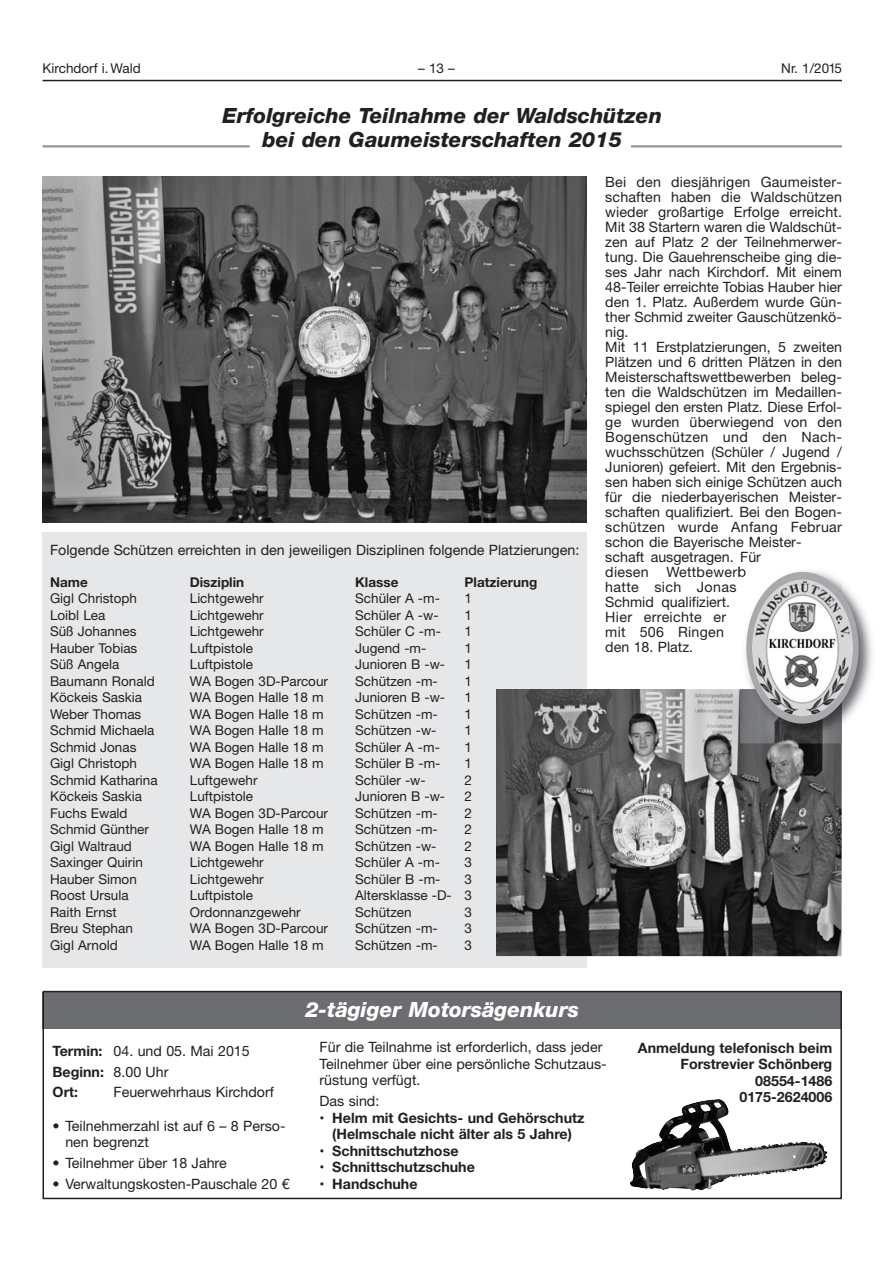
<style>
.page{position:relative;width:893px;height:1263px;background:#fff}
.page>*{position:absolute;margin:0;border:0;box-sizing:border-box;transform-origin:0 0}
.t1{font:italic 800 21px/24px "Helvetica Neue";color:#231f20;text-align:center}
.t2{font:italic 800 21px "Helvetica Neue";color:#fff}
.t3{font:14.25px/15px "Helvetica Neue";color:#231f20}
.t4{font:700 14.25px/16.5px "Helvetica Neue";color:#231f20;text-align:center}
.t5{font:13.5px "Helvetica Neue";color:#231f20}
.t6{font:700 13.5px "Helvetica Neue";color:#231f20}
.s1{font-weight:700}
</style>
<div class="page">
<div style="left:43px;top:992px;width:799px;height:36px;background:#6c6d70"></div>
<div style="left:43px;top:532px;width:544px;height:436px;background:#e6e7e9"></div>
<hr style="left:43px;top:80px;width:799px;height:1px;background:#231f20">
<hr style="left:43px;top:145px;width:207px;height:2px;background:#939598">
<hr style="left:631px;top:145px;width:211px;height:2px;background:#939598">
<img style="left:496px;top:689px;width:346px;height:267px">
<img style="left:43px;top:176px;width:544px;height:346px">
<img style="left:740px;top:570px;width:132px;height:173px">
<svg style="left:740px;top:569px;width:5px;height:8px"></svg>
<div style="left:746px;top:572px;width:113px;height:152px;background:#a8a9ad;border-radius:50%"></div>
<img style="left:752px;top:579px;width:101px;height:137px;border-radius:50%">
<div style="left:43px;top:991px;width:799px;height:208px;border:2px solid #231f20"></div>
<img style="left:681px;top:1099px;width:147px;height:72px">
<p class="t5" style="left:43px;top:64px;width:100px">Kirchdorf i.Wald</p>
<p class="t5" style="left:418px;top:64px;width:38px">– 13 –</p>
<p class="t5" style="left:781px;top:64px;width:62px">Nr. 1/2015</p>
<h1 class="t1" style="left:222px;top:105px;width:441px">Erfolgreiche Teilnahme der Waldschützen bei den Gaumeisterschaften 2015</h1>
<p class="t3" style="left:605px;top:175px;width:238px">Bei den diesjährigen Gaumeister&shy;schaften haben die Waldschützen wieder großartige Erfolge erreicht.<br>Mit 38 Startern waren die Waldschüt&shy;zen auf Platz 2 der Teilnehmerwer&shy;tung. Die Gauehrenscheibe ging die&shy;ses Jahr nach Kirchdorf. Mit einem<br>48-Teiler erreichte Tobias Hauber hier den 1. Platz. Außerdem wurde Gün - ther Schmid zweiter Gauschützenkö&shy;nig.<br>Mit 11 Erstplatzierungen, 5 zweiten<br>Plätzen und 6 dritten Plätzen in den<br>Meisterschaftswettbewerben beleg&shy;ten die Waldschützen im Medaillen&shy;spiegel den ersten Platz. Diese Erfol&shy;ge wurden überwiegend von den<br>Bogenschützen und den Nach&shy;wuchsschützen (Schüler / Jugend /<br>Junioren) gefeiert. Mit den Ergebnis&shy;sen haben sich einige Schützen auch für die niederbayerischen Meister&shy;schaften qualifiziert. Bei den Bogen&shy;schützen wurde Anfang Februar schon die Bayerische Meister&shy;schaft ausgetragen. Für<br>diesen Wettbewerb<br>hatte sich Jonas<br>Schmid qualifiziert.<br>Hier erreichte er<br>mit 506 Ringen<br>den 18. Platz.</p>
<p class="t3" style="left:50px;top:544px;width:531px">Folgende Schützen erreichten in den jeweiligen Disziplinen folgende Platzierungen:</p>
<p class="t6" style="left:50px;top:577px;width:39px">Name</p>
<p class="t6" style="left:190px;top:577px;width:56px">Disziplin</p>
<p class="t6" style="left:355px;top:577px;width:45px">Klasse</p>
<p class="t6" style="left:465px;top:577px;width:74px">Platzierung</p>
<p class="t5" style="left:50px;top:593px;width:89px">Gigl Christoph</p>
<p class="t5" style="left:190px;top:593px;width:75px">Lichtgewehr</p>
<p class="t5" style="left:355px;top:593px;width:86px">Schüler A -m-</p>
<p class="t5" style="left:465px;top:593px;width:9px">1</p>
<p class="t5" style="left:50px;top:610px;width:57px">Loibl Lea</p>
<p class="t5" style="left:190px;top:610px;width:75px">Lichtgewehr</p>
<p class="t5" style="left:355px;top:610px;width:85px">Schüler A -w-</p>
<p class="t5" style="left:465px;top:610px;width:9px">1</p>
<p class="t5" style="left:50px;top:626px;width:88px">Süß Johannes</p>
<p class="t5" style="left:190px;top:626px;width:75px">Lichtgewehr</p>
<p class="t5" style="left:355px;top:626px;width:87px">Schüler C -m-</p>
<p class="t5" style="left:465px;top:626px;width:9px">1</p>
<p class="t5" style="left:50px;top:643px;width:89px">Hauber Tobias</p>
<p class="t5" style="left:190px;top:643px;width:65px">Luftpistole</p>
<p class="t5" style="left:355px;top:643px;width:73px">Jugend -m-</p>
<p class="t5" style="left:465px;top:643px;width:9px">1</p>
<p class="t5" style="left:50px;top:659px;width:71px">Süß Angela</p>
<p class="t5" style="left:190px;top:659px;width:65px">Luftpistole</p>
<p class="t5" style="left:355px;top:659px;width:91px">Junioren B -w-</p>
<p class="t5" style="left:465px;top:659px;width:9px">1</p>
<p class="t5" style="left:50px;top:676px;width:106px">Baumann Ronald</p>
<p class="t5" style="left:190px;top:676px;width:140px">WA Bogen 3D-Parcour</p>
<p class="t5" style="left:355px;top:676px;width:84px">Schützen -m-</p>
<p class="t5" style="left:465px;top:676px;width:9px">1</p>
<p class="t5" style="left:50px;top:692px;width:94px">Köckeis Saskia</p>
<p class="t5" style="left:190px;top:692px;width:135px">WA Bogen Halle 18 m</p>
<p class="t5" style="left:355px;top:692px;width:91px">Junioren B -w-</p>
<p class="t5" style="left:465px;top:692px;width:9px">1</p>
<p class="t5" style="left:50px;top:709px;width:93px">Weber Thomas</p>
<p class="t5" style="left:190px;top:709px;width:135px">WA Bogen Halle 18 m</p>
<p class="t5" style="left:355px;top:709px;width:84px">Schützen -m-</p>
<p class="t5" style="left:465px;top:709px;width:9px">1</p>
<p class="t5" style="left:50px;top:725px;width:106px">Schmid Michaela</p>
<p class="t5" style="left:190px;top:725px;width:135px">WA Bogen Halle 18 m</p>
<p class="t5" style="left:355px;top:725px;width:83px">Schützen -w-</p>
<p class="t5" style="left:465px;top:725px;width:9px">1</p>
<p class="t5" style="left:50px;top:742px;width:88px">Schmid Jonas</p>
<p class="t5" style="left:190px;top:742px;width:135px">WA Bogen Halle 18 m</p>
<p class="t5" style="left:355px;top:742px;width:86px">Schüler A -m-</p>
<p class="t5" style="left:465px;top:742px;width:9px">1</p>
<p class="t5" style="left:50px;top:758px;width:89px">Gigl Christoph</p>
<p class="t5" style="left:190px;top:758px;width:135px">WA Bogen Halle 18 m</p>
<p class="t5" style="left:355px;top:758px;width:87px">Schüler B -m-</p>
<p class="t5" style="left:465px;top:758px;width:9px">1</p>
<p class="t5" style="left:50px;top:775px;width:109px">Schmid Katharina</p>
<p class="t5" style="left:190px;top:775px;width:69px">Luftgewehr</p>
<p class="t5" style="left:355px;top:775px;width:72px">Schüler -w-</p>
<p class="t5" style="left:465px;top:775px;width:9px">2</p>
<p class="t5" style="left:50px;top:791px;width:94px">Köckeis Saskia</p>
<p class="t5" style="left:190px;top:791px;width:65px">Luftpistole</p>
<p class="t5" style="left:355px;top:791px;width:91px">Junioren B -w-</p>
<p class="t5" style="left:465px;top:791px;width:9px">2</p>
<p class="t5" style="left:50px;top:808px;width:79px">Fuchs Ewald</p>
<p class="t5" style="left:190px;top:808px;width:140px">WA Bogen 3D-Parcour</p>
<p class="t5" style="left:355px;top:808px;width:84px">Schützen -m-</p>
<p class="t5" style="left:465px;top:808px;width:9px">2</p>
<p class="t5" style="left:50px;top:824px;width:100px">Schmid Günther</p>
<p class="t5" style="left:190px;top:824px;width:135px">WA Bogen Halle 18 m</p>
<p class="t5" style="left:355px;top:824px;width:84px">Schützen -m-</p>
<p class="t5" style="left:465px;top:824px;width:9px">2</p>
<p class="t5" style="left:50px;top:841px;width:83px">Gigl Waltraud</p>
<p class="t5" style="left:190px;top:841px;width:135px">WA Bogen Halle 18 m</p>
<p class="t5" style="left:355px;top:841px;width:83px">Schützen -w-</p>
<p class="t5" style="left:465px;top:841px;width:9px">2</p>
<p class="t5" style="left:50px;top:857px;width:94px">Saxinger Quirin</p>
<p class="t5" style="left:190px;top:857px;width:75px">Lichtgewehr</p>
<p class="t5" style="left:355px;top:857px;width:86px">Schüler A -m-</p>
<p class="t5" style="left:465px;top:857px;width:9px">3</p>
<p class="t5" style="left:50px;top:874px;width:88px">Hauber Simon</p>
<p class="t5" style="left:190px;top:874px;width:75px">Lichtgewehr</p>
<p class="t5" style="left:355px;top:874px;width:87px">Schüler B -m-</p>
<p class="t5" style="left:465px;top:874px;width:9px">3</p>
<p class="t5" style="left:50px;top:890px;width:80px">Roost Ursula</p>
<p class="t5" style="left:190px;top:890px;width:65px">Luftpistole</p>
<p class="t5" style="left:355px;top:890px;width:118px">Altersklasse -D- 3</p>
<p class="t5" style="left:50px;top:907px;width:68px">Raith Ernst</p>
<p class="t5" style="left:190px;top:907px;width:112px">Ordonnanzgewehr</p>
<p class="t5" style="left:355px;top:907px;width:58px">Schützen</p>
<p class="t5" style="left:465px;top:907px;width:9px">3</p>
<p class="t5" style="left:50px;top:923px;width:84px">Breu Stephan</p>
<p class="t5" style="left:190px;top:923px;width:140px">WA Bogen 3D-Parcour</p>
<p class="t5" style="left:355px;top:923px;width:84px">Schützen -m-</p>
<p class="t5" style="left:465px;top:923px;width:9px">3</p>
<p class="t5" style="left:50px;top:940px;width:69px">Gigl Arnold</p>
<p class="t5" style="left:190px;top:940px;width:135px">WA Bogen Halle 18 m</p>
<p class="t5" style="left:355px;top:940px;width:84px">Schützen -m-</p>
<p class="t5" style="left:465px;top:940px;width:9px">3</p>
<p class="t3" style="left:53px;top:1042px;width:199px;line-height:20.7px"><span class="s1">Termin:</span> 04. und 05. Mai 2015<br><span class="s1">Beginn:</span> 8.00 Uhr<br><span class="s1">Ort:</span></p>
<p class="t3" style="left:114px;top:1086px;width:162px">Feuerwehrhaus Kirchdorf</p>
<p class="t3" style="left:65px;top:1119px;width:222px;line-height:16.5px;text-indent:-13px">• Teilnehmerzahl ist auf 6 – 8 Perso&shy;nen begrenzt</p>
<p class="t3" style="left:53px;top:1157px;width:176px">• Teilnehmer über 18 Jahre</p>
<p class="t3" style="left:53px;top:1177px;width:239px">• Verwaltungskosten-Pauschale 20 €</p>
<h1 class="t2" style="left:305px;top:1002px;width:275px">2-tägiger Motorsägenkurs</h1>
<p class="t3" style="left:320px;top:1040px;width:289px;line-height:16.5px">Für die Teilnahme ist erforderlich, dass jeder<br>Teilnehmer über eine persönliche Schutzaus&shy;rüstung verfügt.</p>
<p class="t3" style="left:320px;top:1095px;width:61px">Das sind:</p>
<p class="t4" style="left:320px;top:1110px;width:266px">• Helm mit Gesichts- und Gehörschutz (Helmschale nicht älter als 5 Jahre)</p>
<p class="t4" style="left:320px;top:1143px;width:140px">• Schnittschutzhose</p>
<p class="t4" style="left:320px;top:1160px;width:157px">• Schnittschutzschuhe</p>
<p class="t4" style="left:320px;top:1176px;width:100px">• Handschuhe</p>
<p class="t4" style="left:638px;top:1041px;width:196px;text-align:right">Anmeldung telefonisch beim<br>Forstrevier Schönberg<br>08554-1486<br>0175-2624006</p>
</div>
